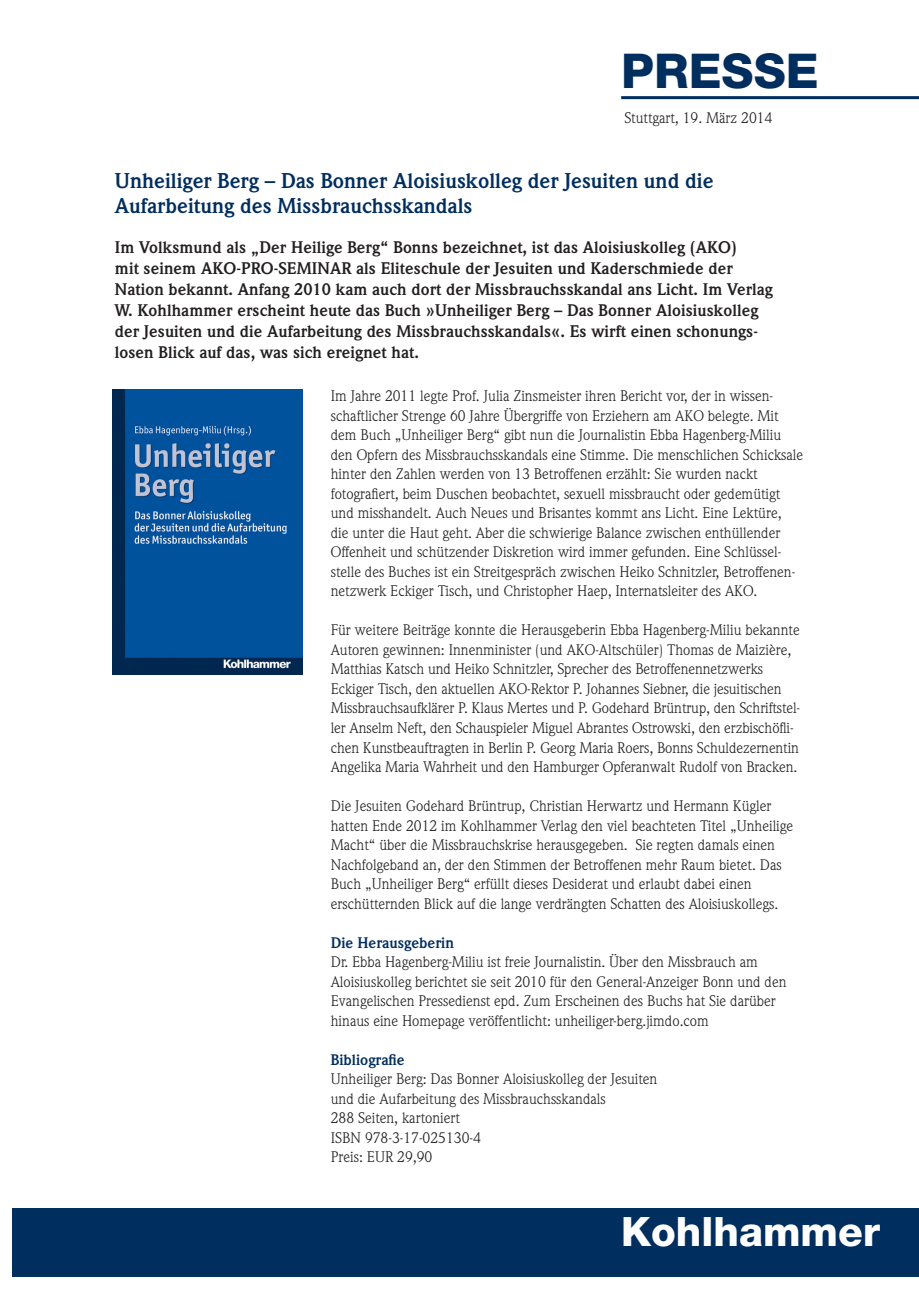
<style>
.page{position:relative;width:919px;height:1289px;background:#fff}
.page>*{position:absolute;margin:0;border:0;box-sizing:border-box;transform-origin:0 0}
.t1{font:800 48px "Helvetica Neue LT";color:#002e5e}
.t2{font:800 40.5px "Helvetica Neue LT";color:#fff}
.t3{font:700 21px/25.2px "Weidemann LT";color:#002e5e}
.t4{font:700 16.5px/21px "Weidemann LT";letter-spacing:.005em;color:#231f20}
.t5{font:15px/19.5px "Weidemann LT";color:#231f20}
.t6{font:700 15px "Weidemann LT";color:#002e5e}
</style>
<div class="page">
<div style="left:13px;top:1208px;width:905px;height:68px;background:#002e5e"></div>
<img style="left:113px;top:390px;width:190px;height:285px">
<hr style="left:621px;top:96px;width:297px;height:3px;background:#002e5e">
<p class="t1" style="left:621px;top:43px;width:199px">PRESSE</p>
<p class="t5" style="left:624px;top:107px;width:149px">Stuttgart, 19. März 2014</p>
<p class="t3" style="left:115px;top:168px;width:600px">Unheiliger Berg – Das Bonner Aloisiuskolleg der Jesuiten und die<br>Aufarbeitung des Missbrauchsskandals</p>
<p class="t4" style="left:115px;top:237px;width:659px">Im Volksmund als „Der Heilige Berg“ Bonns bezeichnet, ist das Aloisiuskolleg (AKO)<br>mit seinem AKO-PRO-SEMINAR als Eliteschule der Jesuiten und Kaderschmiede der Nation bekannt. Anfang 2010 kam auch dort der Missbrauchsskandal ans Licht. Im Verlag W. Kohlhammer erscheint heute das Buch »Unheiliger Berg – Das Bonner Aloisiuskolleg der Jesuiten und die Aufarbeitung des Missbrauchsskandals«. Es wirft einen schonungs&shy;losen Blick auf das, was sich ereignet hat.</p>
<p class="t5" style="left:331px;top:386px;width:474px">Im Jahre 2011 legte Prof. Julia Zinsmeister ihren Bericht vor, der in wissen&shy;schaftlicher Strenge 60 Jahre Übergriffe von Erziehern am AKO belegte. Mit dem Buch „Unheiliger Berg“ gibt nun die Journalistin Ebba Hagenberg-Miliu den Opfern des Missbrauchsskandals eine Stimme. Die menschlichen Schicksale hinter den Zahlen werden von 13 Betroffenen erzählt: Sie wurden nackt fotografiert, beim Duschen beobachtet, sexuell missbraucht oder gedemütigt und misshandelt. Auch Neues und Brisantes kommt ans Licht. Eine Lektüre,<br>die unter die Haut geht. Aber die schwierige Balance zwischen enthüllender Offenheit und schützender Diskretion wird immer gefunden. Eine Schlüssel&shy;stelle des Buches ist ein Streitgespräch zwischen Heiko Schnitzler, Betroffenen&shy;netzwerk Eckiger Tisch, und Christopher Haep, Internatsleiter des AKO.</p>
<p class="t5" style="left:331px;top:620px;width:471px">Für weitere Beiträge konnte die Herausgeberin Ebba Hagenberg-Miliu bekannte Autoren gewinnen: Innenminister (und AKO-Altschüler) Thomas de Maizière, Matthias Katsch und Heiko Schnitzler, Sprecher des Betroffenennetzwerks Eckiger Tisch, den aktuellen AKO-Rektor P. Johannes Siebner, die jesuitischen Missbrauchsaufklärer P. Klaus Mertes und P. Godehard Brüntrup, den Schriftstel&shy;ler Anselm Neft, den Schauspieler Miguel Abrantes Ostrowski, den erzbischöfli&shy;chen Kunstbeauftragten in Berlin P. Georg Maria Roers, Bonns Schuldezernentin Angelika Maria Wahrheit und den Hamburger Opferanwalt Rudolf von Bracken.</p>
<p class="t5" style="left:331px;top:796px;width:464px">Die Jesuiten Godehard Brüntrup, Christian Herwartz und Hermann Kügler hatten Ende 2012 im Kohlhammer Verlag den viel beachteten Titel „Unheilige Macht“ über die Missbrauchskrise herausgegeben. Sie regten damals einen Nachfolgeband an, der den Stimmen der Betroffenen mehr Raum bietet. Das Buch „Unheiliger Berg“ erfüllt dieses Desiderat und erlaubt dabei einen erschütternden Blick auf die lange verdrängten Schatten des Aloisiuskollegs.</p>
<p class="t6" style="left:331px;top:933px;width:125px">Die Herausgeberin</p>
<p class="t5" style="left:331px;top:952px;width:457px">Dr. Ebba Hagenberg-Miliu ist freie Journalistin. Über den Missbrauch am Aloisiuskolleg berichtet sie seit 2010 für den General-Anzeiger Bonn und den Evangelischen Pressedienst epd. Zum Erscheinen des Buchs hat Sie darüber hinaus eine Homepage veröffentlicht: unheiliger-berg.jimdo.com</p>
<p class="t6" style="left:331px;top:1050px;width:75px">Bibliografie</p>
<p class="t5" style="left:331px;top:1069px;width:328px">Unheiliger Berg: Das Bonner Aloisiuskolleg der Jesuiten und die Aufarbeitung des Missbrauchsskandals</p>
<p class="t5" style="left:331px;top:1108px;width:130px">288 Seiten, kartoniert</p>
<p class="t5" style="left:331px;top:1127px;width:151px">ISBN 978-3-17-025130-4</p>
<p class="t5" style="left:331px;top:1147px;width:103px">Preis: EUR 29,90</p>
<p class="t2" style="left:621px;top:1207px;width:260px">Kohlhammer</p>
</div>
